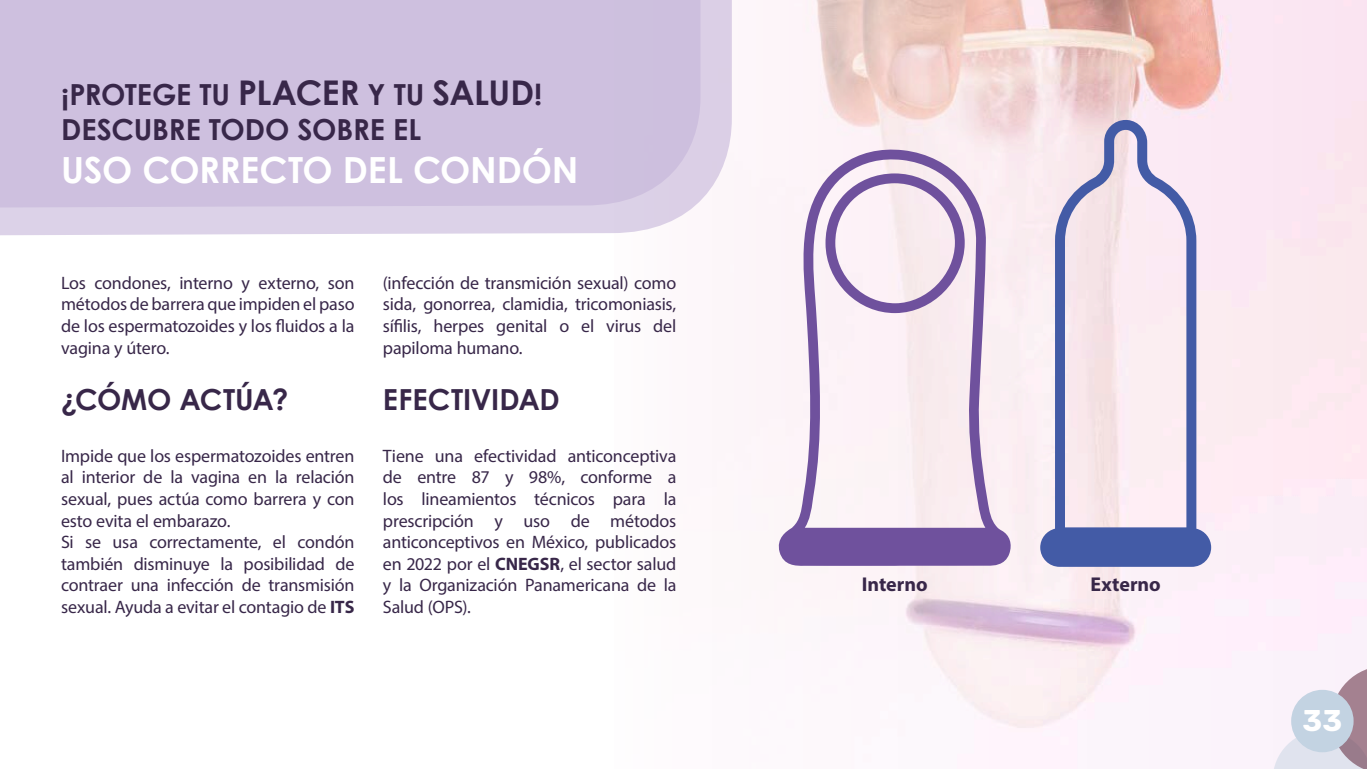
<style>
.page{position:relative;width:1367px;height:769px;background:#fff}
.page>*{position:absolute;margin:0;border:0;box-sizing:border-box;transform-origin:0 0}
.t1{font:700 36px "Century Gothic";letter-spacing:-.005em;color:#fff}
.t2{font:700 30px "Rubik";color:#fff}
.t3{font:700 29px/34.8px "Century Gothic";letter-spacing:-.005em;color:#382749}
.t4{font:700 20px "Myriad Pro";letter-spacing:-.005em;color:#382749}
.t5{font:18px/21.6px "Myriad Pro";letter-spacing:-.01em;color:#382749;text-align:justify}
.s1{font-size:34px}
.s2{font-weight:700}
</style>
<div class="page">
<img style="left:731px;top:0;width:635px;height:768px">
<svg style="left:0;top:0;width:731px;height:236px;background:#d0c3e0"></svg>
<svg style="left:775px;top:145px;width:237px;height:420px;fill:#fbeff3"></svg>
<svg style="left:825px;top:173px;width:139px;height:140px"></svg>
<svg style="left:1039px;top:120px;width:171px;height:446px;background:#cbc5db"></svg>
<svg style="left:1272px;top:665px;width:94px;height:103px"></svg>
<div style="left:1290px;top:689px;width:63px;height:62px;background:#c3d3e2;border-radius:50%"></div>
<h3 class="t3" style="left:61px;top:76px;width:482px">¡PROTEGE TU <span class="s1">PLACER</span> Y TU <span class="s1">SALUD</span>!<br>DESCUBRE TODO SOBRE EL</h3>
<h1 class="t1" style="left:61px;top:142px;width:519px">USO CORRECTO DEL CONDÓN</h1>
<p class="t5" style="left:61px;top:271px;width:295px">Los condones, interno y externo, son métodos de barrera que impiden el paso de los espermatozoides y los fluidos a la vagina y útero.</p>
<h3 class="t3" style="left:61px;top:380px;width:229px">¿CÓMO ACTÚA?</h3>
<p class="t5" style="left:61px;top:444px;width:295px;text-align:left">Impide que los espermatozoides entren al interior de la vagina en la relación sexual, pues actúa como barrera y con esto evita el embarazo.<br>Si se usa correctamente, el condón también disminuye la posibilidad de contraer una infección de transmisión sexual. Ayuda a evitar el contagio de <span class="s2">ITS</span></p>
<p class="t5" style="left:383px;top:271px;width:295px">(infección de transmición sexual) como sida, gonorrea, clamidia, tricomoniasis, sífilis, herpes genital o el virus del papiloma humano.</p>
<h3 class="t3" style="left:383px;top:380px;width:178px">EFECTIVIDAD</h3>
<p class="t5" style="left:383px;top:444px;width:295px">Tiene una efectividad anticonceptiva de entre 87 y 98%, conforme a los lineamientos técnicos para la prescripción y uso de métodos anticonceptivos en México, publicados en 2022 por el <span class="s2">CNEGSR</span>, el sector salud y la Organización Panamericana de la Salud (OPS).</p>
<p class="t4" style="left:861px;top:571px;width:67px">Interno</p>
<p class="t4" style="left:1090px;top:571px;width:72px">Externo</p>
<h2 class="t2" style="left:1302px;top:703px;width:41px">33</h2>
</div>
